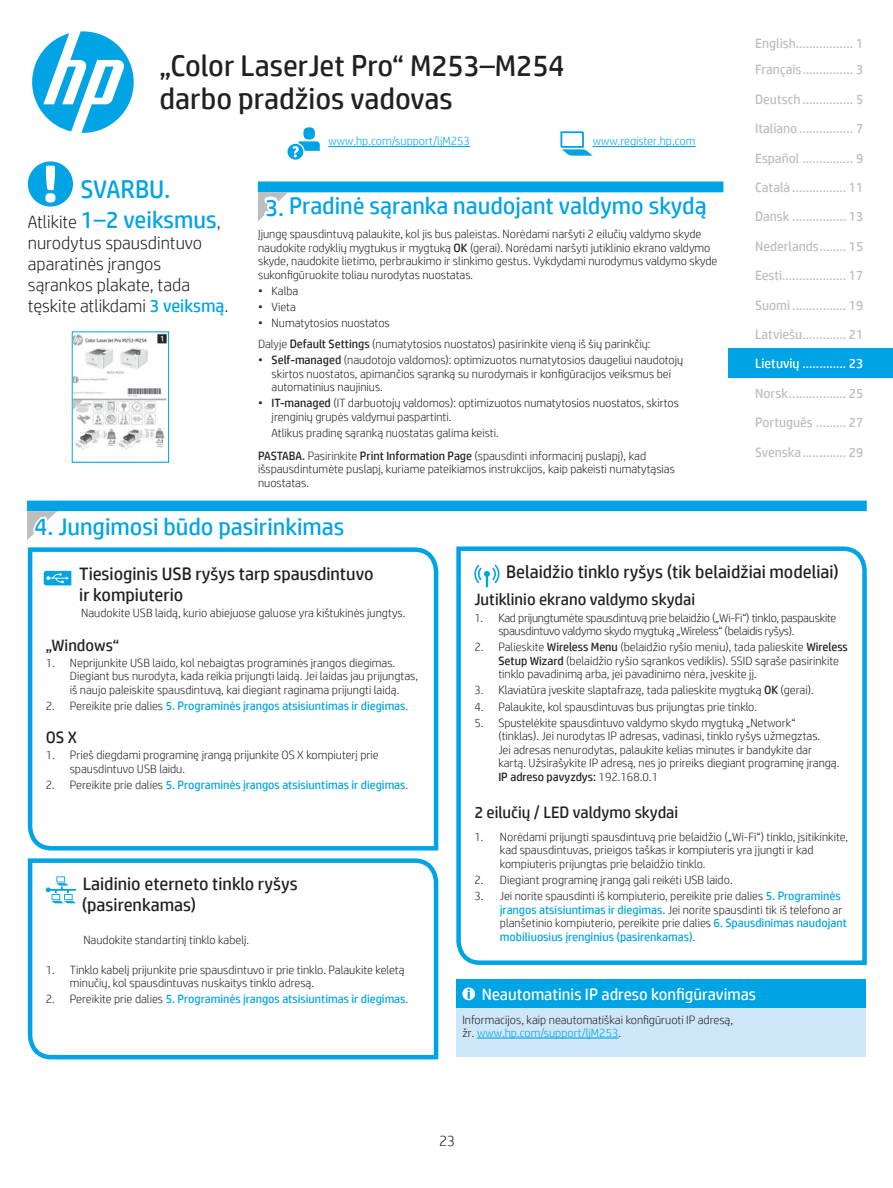
<style>
.page{position:relative;width:893px;height:1188px;background:#fff}
.page>*{position:absolute;margin:0;border:0;box-sizing:border-box;transform-origin:0 0}
.t1{font:30px/33px "HP Simplified";color:#231f20}
.t2{font:25.5px "HP Simplified";letter-spacing:-.005em;color:#00a4e4}
.t3{font:24px "HP Simplified";color:#00a4e4}
.t4{font:18px/21px "HP Simplified";color:#231f20}
.t5{font:300 18px/21px "HP Simplified";color:#231f20}
.t6{font:16.5px "HP Simplified";color:#231f20}
.t7{font:16.5px "HP Simplified";color:#fff}
.t8{font:300 15px "HP Simplified";color:#231f20}
.t9{font:13.5px/29.4px "HP Simplified";color:#bcbec0}
.t10{font:13.5px "HP Simplified";color:#fff}
.t11{font:300 12px/13.5px "HP Simplified";color:#231f20}
.t12{font:12px "HP Simplified";color:#00a4e4}
.t13{font:300 12px/13.5px "HP Simplified";letter-spacing:-.02em;color:#231f20}
.t14{font:300 12px "HP Simplified";color:#00a4e4}
.s1{font-weight:300;font-size:18px;color:#231f20}
.s2{font-weight:400;color:#00a4e4}
.s3{font-weight:400}
.s4{font-weight:300;color:#231f20}
.s5{color:#00a4e4}
</style>
<div class="page">
<div style="left:727px;top:348px;width:165px;height:30px;background:#00a4e4"></div>
<svg style="left:287px;top:127px;width:32px;height:33px"></svg>
<svg style="left:560px;top:131px;width:32px;height:25px"></svg>
<hr style="left:328px;top:146px;width:142px;height:1px;background:#00a4e4">
<hr style="left:592px;top:146px;width:103px;height:1px;background:#00a4e4">
<img style="left:74px;top:334px;width:93px;height:116px">
<div style="left:72px;top:332px;width:97px;height:131px;border:1px solid #00a4e4"></div>
<div style="left:27px;top:501px;width:839px;height:10px;background:#00a4e4"></div>
<svg style="left:27px;top:547px;width:412px;height:304px"></svg>
<svg style="left:456px;top:546px;width:411px;height:419px"></svg>
<svg style="left:27px;top:858px;width:412px;height:202px"></svg>
<svg style="left:44px;top:571px;width:27px;height:14px"></svg>
<svg style="left:27px;top:511px;width:31px;height:29px"></svg>
<div style="left:456px;top:979px;width:409px;height:29px;background:#00a4e4"></div>
<div style="left:456px;top:1008px;width:409px;height:49px;background:#cde7f8"></div>
<svg style="left:462px;top:988px;width:13px;height:12px"></svg>
<hr style="left:477px;top:1037px;width:141px;height:2px;background:#00a4e4">
<div style="left:28px;top:161px;width:45px;height:46px;background:#00a4e4;border-radius:50%"></div>
<svg style="left:45px;top:166px;width:10px;height:37px"></svg>
<div style="left:258px;top:182px;width:465px;height:10px;background:#00a4e4"></div>
<svg style="left:258px;top:192px;width:31px;height:29px"></svg>
<svg style="left:32px;top:31px;width:102px;height:102px"></svg>
<h1 class="t1" style="left:159px;top:49px;width:406px">„Color LaserJet Pro“ M253–M254 darbo pradžios vadovas</h1>
<h2 class="t2" style="left:80px;top:172px;width:92px">SVARBU.</h2>
<h3 class="t3" style="left:28px;top:204px;width:194px"><span class="s1">Atlikite</span> 1–2 veiksmus<span class="s1">,</span></h3>
<h3 class="t5" style="left:28px;top:232px;width:202px">nurodytus spausdintuvo aparatinės įrangos sąrankos plakate, tada tęskite atlikdami <span class="s2">3 veiksmą</span>.</h3>
<p class="t14" style="left:328px;top:133px;width:143px">www.hp.com/support/ljM253</p>
<p class="t14" style="left:592px;top:133px;width:104px">www.register.hp.com</p>
<h3 class="t3" style="left:265px;top:190px;width:442px">3. Pradinė sąranka naudojant valdymo skydą</h3>
<p class="t11" style="left:258px;top:227px;width:460px">Įjungę spausdintuvą palaukite, kol jis bus paleistas. Norėdami naršyti 2 eilučių valdymo skyde naudokite rodyklių mygtukus ir mygtuką <span class="s3">OK</span> (gerai). Norėdami naršyti jutiklinio ekrano valdymo skyde, naudokite lietimo, perbraukimo ir slinkimo gestus. Vykdydami nurodymus valdymo skyde sukonfigūruokite toliau nurodytas nuostatas.</p>
<p class="t11" style="left:258px;top:284px;width:42px">• Kalba</p>
<p class="t11" style="left:258px;top:300px;width:39px">• Vieta</p>
<p class="t11" style="left:258px;top:312px;width:394px;line-height:20.7px">• Numatytosios nuostatos<br>Dalyje <span class="s3">Default Settings</span> (numatytosios nuostatos) pasirinkite vieną iš šių parinkčių:</p>
<p class="t11" style="left:271px;top:353px;width:413px;text-indent:-14px">• <span class="s3">Self-managed</span> (naudotojo valdomos): optimizuotos numatytosios daugeliui naudotojų skirtos nuostatos, apimančios sąranką su nurodymais ir konfigūracijos veiksmus bei automatinius naujinius.</p>
<p class="t11" style="left:271px;top:396px;width:408px;text-indent:-14px">• <span class="s3">IT-managed</span> (IT darbuotojų valdomos): optimizuotos numatytosios nuostatos, skirtos įrenginių grupės valdymui paspartinti.</p>
<p class="t11" style="left:258px;top:421px;width:389px;line-height:23px;text-indent:14px">Atlikus pradinę sąranką nuostatas galima keisti.<br><span class="s3">PASTABA.</span> Pasirinkite <span class="s3">Print Information Page</span> (spausdinti informacinį puslapį), kad</p>
<p class="t11" style="left:258px;top:462px;width:418px">išspausdintumėte puslapį, kuriame pateikiamos instrukcijos, kaip pakeisti numatytąsias nuostatas.</p>
<h3 class="t3" style="left:35px;top:511px;width:311px">4. Jungimosi būdo pasirinkimas</h3>
<p class="t9" style="left:754px;top:28px;width:109px">English................. 1</p>
<p class="t9" style="left:754px;top:55px;width:109px">Français............... 3</p>
<p class="t9" style="left:754px;top:84px;width:109px">Deutsch ............... 5</p>
<p class="t9" style="left:754px;top:114px;width:109px">Italiano................ 7</p>
<p class="t9" style="left:754px;top:143px;width:109px">Español ............... 9</p>
<p class="t9" style="left:754px;top:172px;width:110px">Català ................ 11</p>
<p class="t9" style="left:754px;top:202px;width:110px">Dansk ................ 13</p>
<p class="t9" style="left:754px;top:231px;width:110px">Nederlands........ 15</p>
<p class="t9" style="left:754px;top:261px;width:110px">Eesti................... 17</p>
<p class="t9" style="left:754px;top:290px;width:110px">Suomi ................ 19</p>
<p class="t9" style="left:754px;top:319px;width:110px">Latviešu............. 21</p>
<p class="t10" style="left:754px;top:355px;width:110px">Lietuvių ............. 23</p>
<p class="t9" style="left:754px;top:378px;width:110px">Norsk................. 25</p>
<p class="t9" style="left:754px;top:408px;width:110px">Português ......... 27<br>Svenska............. 29</p>
<h3 class="t4" style="left:79px;top:563px;width:295px">Tiesioginis USB ryšys tarp spausdintuvo ir kompiuterio</h3>
<p class="t11" style="left:81px;top:606px;width:325px">Naudokite USB laidą, kurio abiejuose galuose yra kištukinės jungtys.</p>
<h3 class="t6" style="left:46px;top:634px;width:75px">„Windows“</h3>
<p class="t11" style="left:70px;top:656px;width:349px;text-indent:-24px">1. Neprijunkite USB laido, kol nebaigtas programinės įrangos diegimas.<br>Diegiant bus nurodyta, kada reikia prijungti laidą. Jei laidas jau prijungtas, iš naujo paleiskite spausdintuvą, kai diegiant raginama prijungti laidą.</p>
<p class="t12" style="left:46px;top:698px;width:364px"><span class="s4">2. Pereikite prie dalies</span> 5. Programinės įrangos atsisiuntimas ir diegimas<span class="s4">.</span></p>
<h3 class="t6" style="left:46px;top:727px;width:33px">OS X</h3>
<p class="t11" style="left:70px;top:748px;width:310px;text-indent:-24px">1. Prieš diegdami programinę įrangą prijunkite OS X kompiuterį prie spausdintuvo USB laidu.</p>
<p class="t12" style="left:46px;top:777px;width:364px"><span class="s4">2. Pereikite prie dalies</span> 5. Programinės įrangos atsisiuntimas ir diegimas<span class="s4">.</span></p>
<h3 class="t4" style="left:82px;top:873px;width:217px">Laidinio eterneto tinklo ryšys (pasirenkamas)</h3>
<p class="t11" style="left:83px;top:933px;width:167px">Naudokite standartinį tinklo kabelį.</p>
<p class="t11" style="left:70px;top:962px;width:336px;text-indent:-24px">1. Tinklo kabelį prijunkite prie spausdintuvo ir prie tinklo. Palaukite keletą minučių, kol spausdintuvas nuskaitys tinklo adresą.</p>
<p class="t12" style="left:46px;top:991px;width:364px"><span class="s4">2. Pereikite prie dalies</span> 5. Programinės įrangos atsisiuntimas ir diegimas<span class="s4">.</span></p>
<h3 class="t4" style="left:506px;top:561px;width:334px">Belaidžio tinklo ryšys (tik belaidžiai modeliai)</h3>
<h3 class="t6" style="left:474px;top:589px;width:222px">Jutiklinio ekrano valdymo skydai</h3>
<p class="t13" style="left:498px;top:610px;width:339px;text-indent:-24px">1. Kad prijungtumėte spausdintuvą prie belaidžio („Wi-Fi“) tinklo, paspauskite spausdintuvo valdymo skydo mygtuką „Wireless“ (belaidis ryšys).</p>
<p class="t11" style="left:498px;top:640px;width:351px;text-indent:-24px">2. Palieskite <span class="s3">Wireless Menu</span> (belaidžio ryšio meniu), tada palieskite <span class="s3">Wireless<br>Setup Wizard</span> (belaidžio ryšio sąrankos vediklis). SSID sąraše pasirinkite tinklo pavadinimą arba, jei pavadinimo nėra, įveskite jį.</p>
<p class="t11" style="left:474px;top:683px;width:341px">3. Klaviatūra įveskite slaptafrazę, tada palieskite mygtuką <span class="s3">OK</span> (gerai).</p>
<p class="t11" style="left:474px;top:699px;width:284px">4. Palaukite, kol spausdintuvas bus prijungtas prie tinklo.</p>
<p class="t11" style="left:498px;top:716px;width:342px;text-indent:-24px">5. Spustelėkite spausdintuvo valdymo skydo mygtuką „Network“<br>(tinklas). Jei nurodytas IP adresas, vadinasi, tinklo ryšys užmegztas.<br>Jei adresas nenurodytas, palaukite kelias minutes ir bandykite dar kartą. Užsirašykite IP adresą, nes jo prireiks diegiant programinę įrangą.<br><span class="s3">IP adreso pavyzdys:</span> 192.168.0.1</p>
<h3 class="t6" style="left:474px;top:801px;width:205px">2 eilučių / LED valdymo skydai</h3>
<p class="t11" style="left:499px;top:829px;width:349px;text-indent:-26px">1. Norėdami prijungti spausdintuvą prie belaidžio („Wi-Fi“) tinklo, įsitikinkite, kad spausdintuvas, prieigos taškas ir kompiuteris yra įjungti ir kad kompiuteris prijungtas prie belaidžio tinklo.</p>
<p class="t11" style="left:474px;top:873px;width:260px">2. Diegiant programinę įrangą gali reikėti USB laido.</p>
<p class="t11" style="left:499px;top:889px;width:348px;text-indent:-26px">3. Jei norite spausdinti iš kompiuterio, pereikite prie dalies <span class="s2">5. Programinės įrangos atsisiuntimas ir diegimas.</span> Jei norite spausdinti tik iš telefono ar planšetinio kompiuterio, pereikite prie dalies <span class="s2">6. Spausdinimas naudojant mobiliuosius įrenginius (pasirenkamas)</span>.</p>
<h3 class="t7" style="left:481px;top:984px;width:276px">Neautomatinis IP adreso konfigūravimas</h3>
<p class="t11" style="left:462px;top:1013px;width:272px;line-height:12.8px">Informacijos, kaip neautomatiškai konfigūruoti IP adresą, žr. <span class="s5">www.hp.com/support/ljM253</span>.</p>
<p class="t8" style="left:439px;top:1131px;width:18px">23</p>
</div>
